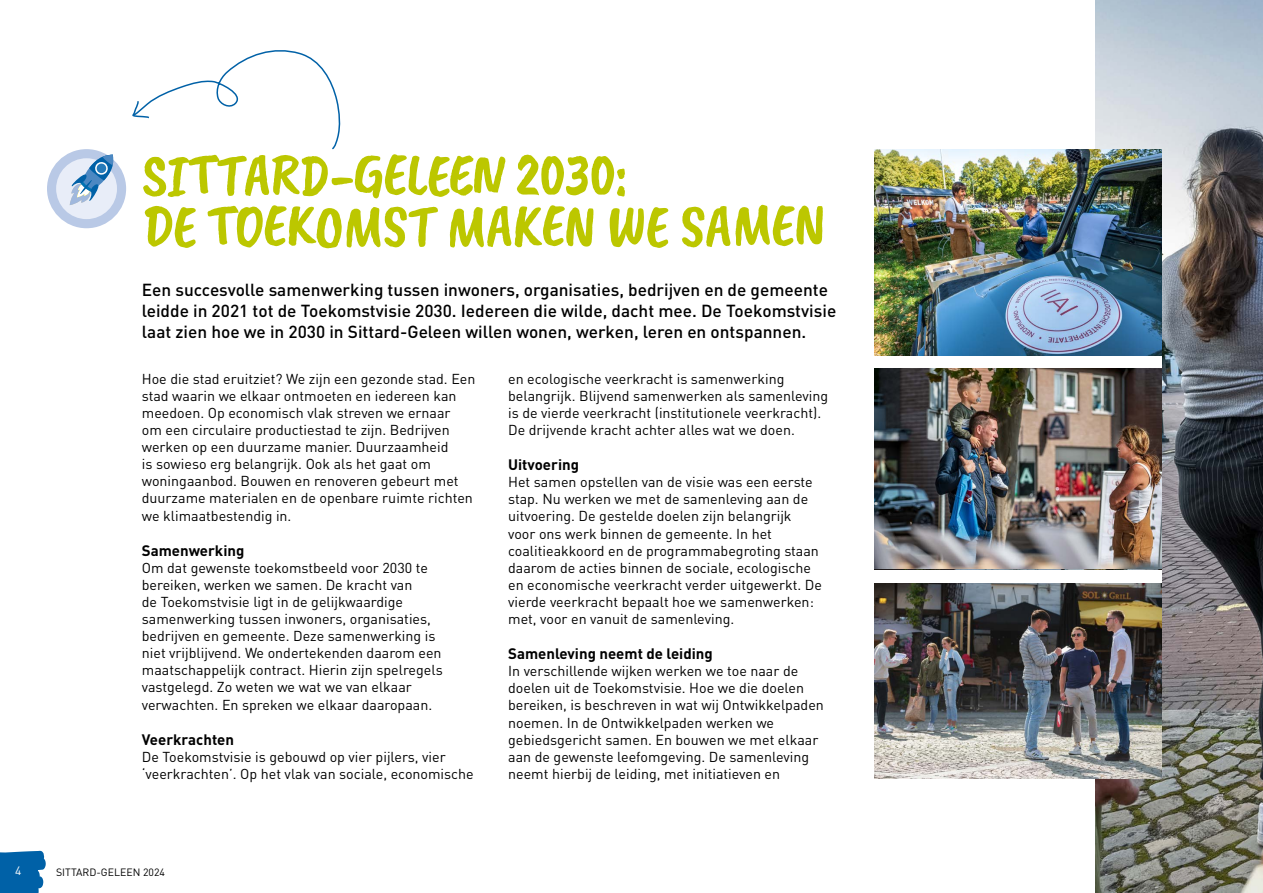
<style>
.page{position:relative;width:1263px;height:893px;background:#fff}
.page>*{position:absolute;margin:0;border:0;box-sizing:border-box;transform-origin:0 0}
.t1{font:60.15px/51px "Caveat Brush";letter-spacing:-.02em;color:#bcc700}
.t2{font:500 17.25px/20.7px "DIN Pro";color:#000}
.t3{font:700 15px "DIN Pro";color:#000}
.t4{font:14.25px/17.1px "DIN Pro";color:#000}
.t5{font:12px "DIN Pro";color:#fff}
.t6{font:10.5px "DIN Pro";color:#000}
</style>
<div class="page">
<img style="left:1096px;top:0;width:167px;height:893px">
<svg style="left:0;top:850px;width:46px;height:43px;background:#1d73b1"></svg>
<svg style="left:132px;top:50px;width:209px;height:100px"></svg>
<img style="left:874px;top:368px;width:287px;height:410px">
<img style="left:874px;top:149px;width:287px;height:208px">
<div style="left:863px;top:357px;width:298px;height:11px;background:#fff"></div>
<div style="left:859px;top:570px;width:302px;height:13px;background:#fff"></div>
<div style="left:47px;top:149px;width:79px;height:79px;background:#b9c9e6;border-radius:50%"></div>
<div style="left:56px;top:158px;width:61px;height:61px;background:#e8edf8;border-radius:50%"></div>
<svg style="left:70px;top:155px;width:45px;height:50px"></svg>
<h1 class="t1" style="left:142px;top:151px;width:686px">SITTARD-GELEEN 2030:<br>DE TOEKOMST MAKEN WE SAMEN</h1>
<p class="t2" style="left:142px;top:279px;width:696px">Een succesvolle samenwerking tussen inwoners, organisaties, bedrijven en de gemeente leidde in 2021 tot de Toekomstvisie 2030. Iedereen die wilde, dacht mee. De Toekomstvisie laat zien hoe we in 2030 in Sittard-Geleen willen wonen, werken, leren en ontspannen.</p>
<p class="t4" style="left:142px;top:369px;width:335px">Hoe die stad eruitziet? We zijn een gezonde stad. Een stad waarin we elkaar ontmoeten en iedereen kan meedoen. Op economisch vlak streven we ernaar<br>om een circulaire productiestad te zijn. Bedrijven werken op een duurzame manier. Duurzaamheid<br>is sowieso erg belangrijk. Ook als het gaat om woningaanbod. Bouwen en renoveren gebeurt met duurzame materialen en de openbare ruimte richten we klimaatbestendig in.</p>
<p class="t3" style="left:142px;top:540px;width:104px">Samenwerking</p>
<p class="t4" style="left:142px;top:558px;width:302px">Om dat gewenste toekomstbeeld voor 2030 te bereiken, werken we samen. De kracht van<br>de Toekomstvisie ligt in de gelijkwaardige samenwerking tussen inwoners, organisaties, bedrijven en gemeente. Deze samenwerking is niet vrijblijvend. We ondertekenden daarom een maatschappelijk contract. Hierin zijn spelregels vastgelegd. Zo weten we wat we van elkaar verwachten. En spreken we elkaar daaropaan.</p>
<p class="t3" style="left:142px;top:729px;width:94px">Veerkrachten</p>
<p class="t4" style="left:142px;top:747px;width:333px">De Toekomstvisie is gebouwd op vier pijlers, vier ‘veerkrachten’. Op het vlak van sociale, economische</p>
<p class="t5" style="left:15px;top:862px;width:8px">4</p>
<p class="t6" style="left:56px;top:865px;width:110px">SITTARD-GELEEN 2024</p>
<p class="t4" style="left:508px;top:369px;width:322px">en ecologische veerkracht is samenwerking belangrijk. Blijvend samenwerken als samenleving is de vierde veerkracht (institutionele veerkracht).<br>De drijvende kracht achter alles wat we doen.</p>
<p class="t3" style="left:508px;top:454px;width:72px">Uitvoering</p>
<p class="t4" style="left:508px;top:473px;width:315px">Het samen opstellen van de visie was een eerste stap. Nu werken we met de samenleving aan de uitvoering. De gestelde doelen zijn belangrijk voor ons werk binnen de gemeente. In het coalitieakkoord en de programmabegroting staan daarom de acties binnen de sociale, ecologische en economische veerkracht verder uitgewerkt. De vierde veerkracht bepaalt hoe we samenwerken: met, voor en vanuit de samenleving.</p>
<p class="t3" style="left:508px;top:643px;width:206px">Samenleving neemt de leiding</p>
<p class="t4" style="left:508px;top:662px;width:317px">In verschillende wijken werken we toe naar de doelen uit de Toekomstvisie. Hoe we die doelen bereiken, is beschreven in wat wij Ontwikkelpaden noemen. In de Ontwikkelpaden werken we gebiedsgericht samen. En bouwen we met elkaar aan de gewenste leefomgeving. De samenleving neemt hierbij de leiding, met initiatieven en</p>
</div>
